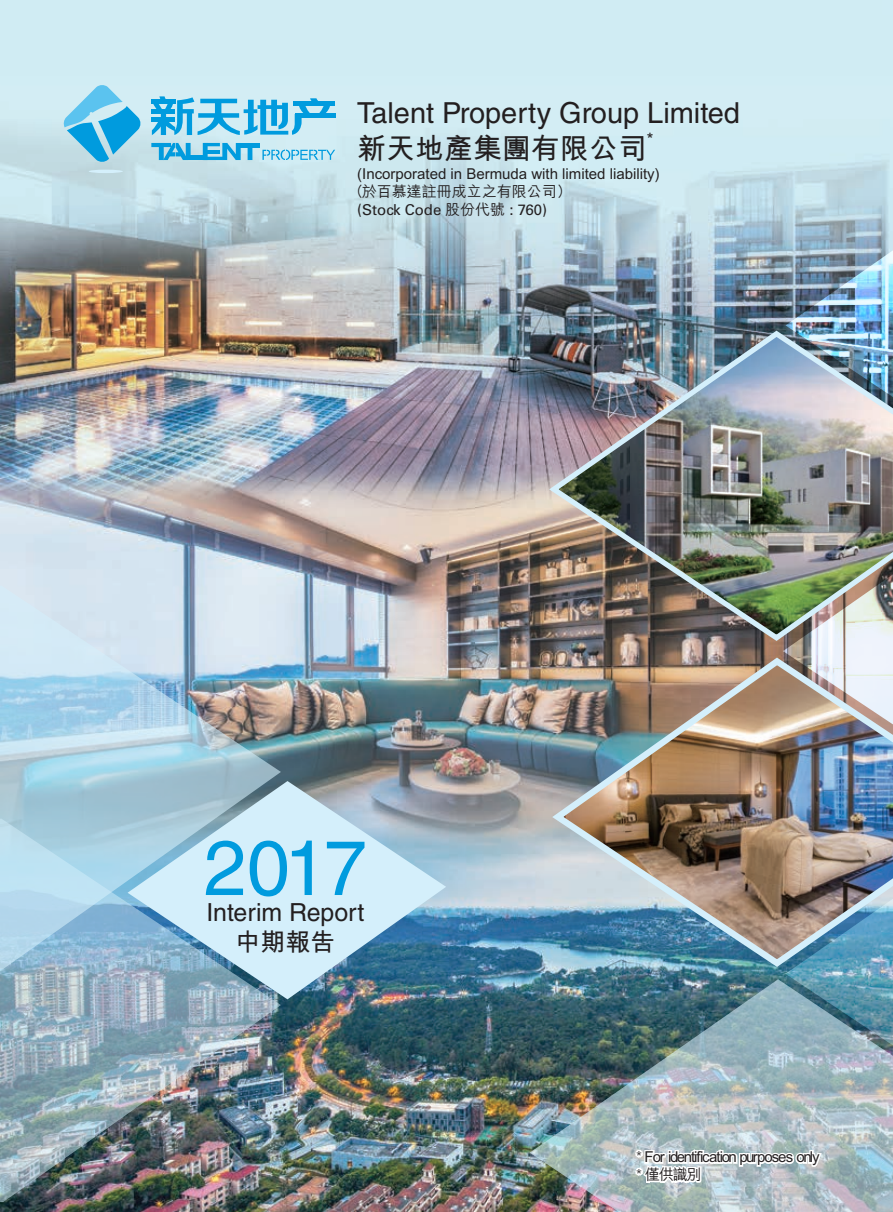
<style>
.page{position:relative;width:893px;height:1212px;background:#fff}
.page>*{position:absolute;margin:0;border:0;box-sizing:border-box;transform-origin:0 0}
.t1{font:77.4px "Helvetica LT Std";color:#009bde}
.t2{font:28.95px "Helvetica LT Std";color:#231f20}
.t3{font:700 28.95px "M Hei HK";color:#231f20}
.t4{font:24.9px "Helvetica LT Std";color:#231f20}
.t5{font:700 24.9px "M Hei HK";color:#231f20}
.t6{font:700 16.95px "M Hei HK";color:#231f20}
.t7{font:500 15px/18px "M Hei HK";color:#231f20}
.t8{font:500 15px/18px "M Hei HK";letter-spacing:-.075em;color:#231f20}
.t9{font:15px "Univers LT Std";color:#231f20}
.s1{font-family:"M Hei HK";font-weight:500}
.s2{font-weight:300}
</style>
<div class="page">
<img style="left:0;top:0;width:893px;height:1212px">
<img style="left:0;top:968px;width:287px;height:233px">
<svg style="left:0;top:581px;width:287px;height:387px;background:#b3d0e0"></svg>
<img style="left:525px;top:976px;width:368px;height:236px">
<svg style="left:63px;top:84px;width:78px;height:79px;background:#7fcae8"></svg>
<hr style="left:89px;top:170px;width:34px;height:3px;background:#d4effb;border-radius:50%">
<div style="left:293px;top:101px;width:42px;height:5px;background:#009bde"></div>
<div style="left:295px;top:113px;width:40px;height:5px;background:#009bde"></div>
<div style="left:151px;top:99px;width:25px;height:5px;background:#009bde"></div>
<svg style="left:152px;top:96px;width:178px;height:39px;background:#73c7e9"></svg>
<svg style="left:262px;top:150px;width:73px;height:10px"></svg>
<hr style="left:186px;top:156px;width:18px;height:4px;background:#009bde">
<div style="left:186px;top:143px;width:5px;height:17px;background:#009bde"></div>
<div style="left:203px;top:143px;width:5px;height:17px;background:#009bde"></div>
<hr style="left:248px;top:143px;width:4px;height:17px;background:#009bde">
<div style="left:236px;top:143px;width:5px;height:17px;background:#009bde"></div>
<hr style="left:236px;top:143px;width:24px;height:4px;background:#009bde">
<svg style="left:207px;top:143px;width:29px;height:17px"></svg>
<svg style="left:159px;top:143px;width:27px;height:17px"></svg>
<hr style="left:151px;top:143px;width:20px;height:4px;background:#009bde">
<img style="left:545px;top:327px;width:348px;height:318px">
<img style="left:781px;top:513px;width:112px;height:139px">
<img style="left:784px;top:188px;width:109px;height:269px">
<img style="left:633px;top:971px;width:260px;height:221px">
<img style="left:128px;top:781px;width:318px;height:218px">
<img style="left:547px;top:652px;width:346px;height:319px">
<h2 class="t2" style="left:357px;top:96px;width:384px">Talent Property Group Limited</h2>
<h2 class="t3" style="left:357px;top:128px;width:291px">新天地產集團有限公司</h2>
<p class="t6" style="left:647px;top:126px;width:8px">*</p>
<p class="t7" style="left:348px;top:164px;width:313px;text-indent:9px">(Incorporated in Bermuda with limited liability)（於百慕達註冊成立之有限公司）</p>
<p class="t9" style="left:357px;top:200px;width:191px">(Stock Code <span class="s1">股份代號</span> : 760)</p>
<h1 class="t1" style="left:204px;top:823px;width:165px">2017</h1>
<h3 class="t4" style="left:206px;top:898px;width:160px">Interim Report</h3>
<h3 class="t5" style="left:236px;top:924px;width:101px">中期報告</h3>
<p class="t8" style="left:636px;top:1147px;width:185px"><span class="s2">*</span> For identification purposes only <span class="s2">*</span> 僅供識別</p>
</div>
